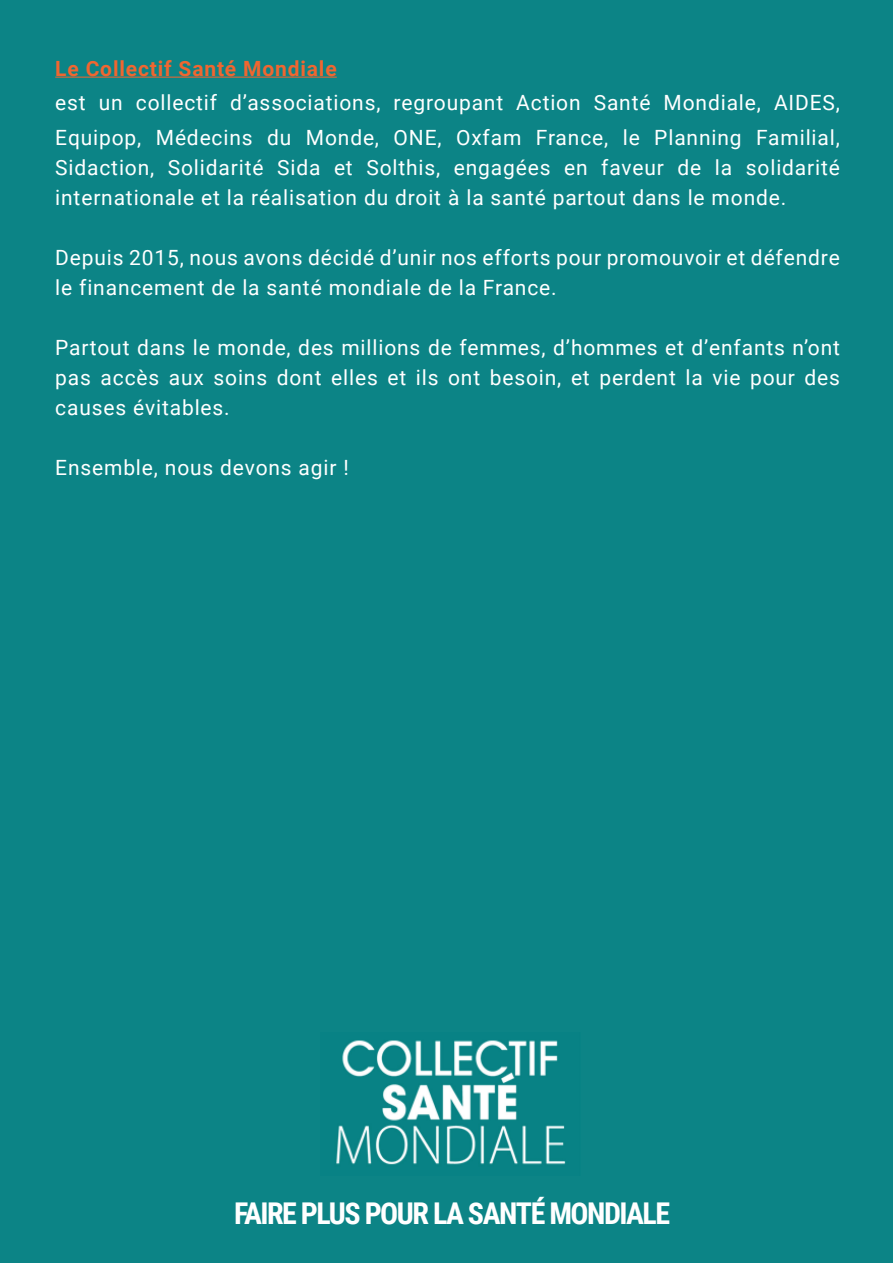
<style>
.page{position:relative;width:893px;height:1263px;background:#0c8486}
.page>*{position:absolute;margin:0;border:0;box-sizing:border-box;transform-origin:0 0}
.t1{font:700 30px "Roboto Condensed";letter-spacing:-.05em;color:#fff}
.t2{font:21px/30px "Roboto";letter-spacing:.04em;color:#fff}
.t3{font:700 21px "Roboto";letter-spacing:.04em;color:#f06630}
</style>
<div class="page">
<hr style="left:55px;top:77px;width:282px;height:1px;background:#f06630">
<img style="left:336px;top:1040px;width:230px;height:125px">
<p class="t3" style="left:55px;top:53px;width:283px">Le Collectif Santé Mondiale</p>
<p class="t2" style="left:55px;top:85px;width:786px;line-height:34.5px">est un collectif d’associations, regroupant Action Santé Mondiale, AIDES,<br>Equipop, Médecins du Monde, ONE, Oxfam France, le Planning Familial,</p>
<p class="t2" style="left:55px;top:151px;width:786px">Sidaction, Solidarité Sida et Solthis, engagées en faveur de la solidarité internationale et la réalisation du droit à la santé partout dans le monde.</p>
<p class="t2" style="left:55px;top:241px;width:786px">Depuis 2015, nous avons décidé d’unir nos efforts pour promouvoir et défendre le financement de la santé mondiale de la France.</p>
<p class="t2" style="left:55px;top:331px;width:786px;text-align:justify">Partout dans le monde, des millions de femmes, d’hommes et d’enfants n’ont pas accès aux soins dont elles et ils ont besoin, et perdent la vie pour des causes évitables.</p>
<p class="t2" style="left:55px;top:451px;width:295px">Ensemble, nous devons agir !</p>
<h1 class="t1" style="left:234px;top:1192px;width:437px">FAIRE PLUS POUR LA SANTÉ MONDIALE</h1>
</div>
